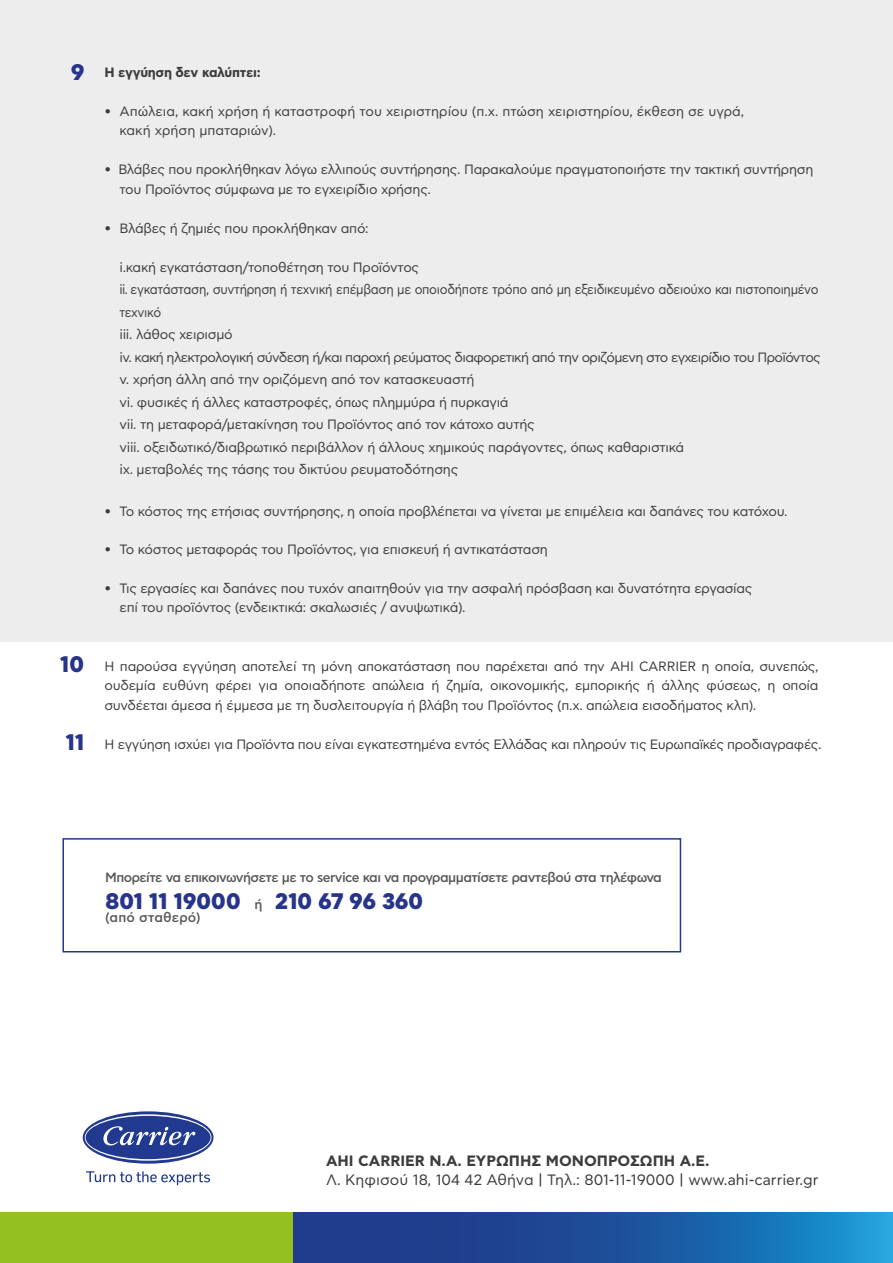
<style>
.page{position:relative;width:893px;height:1263px;background:#fff}
.page>*{position:absolute;margin:0;border:0;box-sizing:border-box;transform-origin:0 0}
.t1{font:800 22.5px "CF Asty Std";letter-spacing:-.02em;color:#27348b}
.t2{font:15px "CF Asty Std";color:#3d3c3c}
.t3{font:700 15px "CF Asty Std";color:#3d3c3c}
.t4{font:13.5px/22.5px "CF Asty Std";letter-spacing:-.02em;color:#3d3c3c}
.t5{font:13.5px/19.5px "CF Asty Std";letter-spacing:-.02em;color:#3c3c3b}
.t6{font:13.5px/19.5px "CF Asty Std";color:#3c3c3b}
.t7{font:500 13.5px "CF Asty Std";letter-spacing:-.04em;color:#585857}
.t8{font:700 13.5px "CF Asty Std";letter-spacing:-.025em;color:#3d3c3c}
.t9{font:500 13.5px "CF Asty Std";letter-spacing:.01em;color:#585857}
.s1{font-weight:500;font-size:13.5px;color:#585857}
</style>
<div class="page">
<div style="left:0;top:0;width:893px;height:641px;background:#ededed"></div>
<div style="left:0;top:1212px;width:294px;height:51px;background:#94c11f"></div>
<svg style="left:293px;top:1212px;width:600px;height:51px;background:#1c59a2"></svg>
<svg style="left:86px;top:1171px;width:124px;height:14px"></svg>
<svg style="left:83px;top:1111px;width:130px;height:53px"></svg>
<svg style="left:85px;top:1114px;width:126px;height:47px"></svg>
<svg style="left:62px;top:838px;width:620px;height:115px"></svg>
<h1 class="t1" style="left:71px;top:59px;width:15px">9</h1>
<h1 class="t1" style="left:60px;top:650px;width:26px">10</h1>
<h1 class="t1" style="left:65px;top:728px;width:21px">11</h1>
<p class="t8" style="left:104px;top:64px;width:158px">Η εγγύηση δεν καλύπτει:</p>
<p class="t6" style="left:120px;top:102px;width:626px;text-indent:-15px">• Απώλεια, κακή χρήση ή καταστροφή του χειριστηρίου (π.χ. πτώση χειριστηρίου, έκθεση σε υγρά, κακή χρήση μπαταριών).</p>
<p class="t4" style="left:120px;top:160px;width:695px;line-height:19.5px;text-indent:-15px">• Βλάβες που προκλήθηκαν λόγω ελλιπούς συντήρησης. Παρακαλούμε πραγματοποιήστε την τακτική συντήρηση του Προϊόντος σύμφωνα με το εγχειρίδιο χρήσης.</p>
<p class="t4" style="left:104px;top:217px;width:266px">• Βλάβες ή ζημιές που προκλήθηκαν από:</p>
<p class="t4" style="left:119px;top:256px;width:703px">i.κακή εγκατάσταση/τοποθέτηση του Προϊόντος<br>ii. εγκατάσταση, συντήρηση ή τεχνική επέμβαση με οποιοδήποτε τρόπο από μη εξειδικευμένο αδειούχο και πιστοποιημένο τεχνικό<br>iii. λάθος χειρισμό<br>iv. κακή ηλεκτρολογική σύνδεση ή/και παροχή ρεύματος διαφορετική από την οριζόμενη στο εγχειρίδιο του Προϊόντος v. χρήση άλλη από την οριζόμενη από τον κατασκευαστή<br>vi. φυσικές ή άλλες καταστροφές, όπως πλημμύρα ή πυρκαγιά<br>vii. τη μεταφορά/μετακίνηση του Προϊόντος από τον κάτοχο αυτής<br>viii. οξειδωτικό/διαβρωτικό περιβάλλον ή άλλους χημικούς παράγοντες, όπως καθαριστικά</p>
<p class="t5" style="left:119px;top:460px;width:340px">iχ. μεταβολές της τάσης του δικτύου ρευματοδότησης</p>
<p class="t4" style="left:104px;top:501px;width:685px">• Το κόστος της ετήσιας συντήρησης, η οποία προβλέπεται να γίνεται με επιμέλεια και δαπάνες του κατόχου.</p>
<p class="t4" style="left:104px;top:538px;width:445px">• Το κόστος μεταφοράς του Προϊόντος, για επισκευή ή αντικατάσταση</p>
<p class="t5" style="left:120px;top:579px;width:634px;text-indent:-15px">• Τις εργασίες και δαπάνες που τυχόν απαιτηθούν για την ασφαλή πρόσβαση και δυνατότητα εργασίας επί του προϊόντος (ενδεικτικά: σκαλωσιές / ανυψωτικά).</p>
<p class="t4" style="left:104px;top:657px;width:716px;line-height:19.5px;text-align:justify">Η παρούσα εγγύηση αποτελεί τη μόνη αποκατάσταση που παρέχεται από την ΑΗΙ CARRIER η οποία, συνεπώς, ουδεμία ευθύνη φέρει για οποιαδήποτε απώλεια ή ζημία, οικονομικής, εμπορικής ή άλλης φύσεως, η οποία συνδέεται άμεσα ή έμμεσα με τη δυσλειτουργία ή βλάβη του Προϊόντος (π.χ. απώλεια εισοδήματος κλπ).</p>
<p class="t4" style="left:104px;top:733px;width:719px">Η εγγύηση ισχύει για Προϊόντα που είναι εγκατεστημένα εντός Ελλάδας και πληρούν τις Ευρωπαϊκές προδιαγραφές.</p>
<p class="t7" style="left:105px;top:869px;width:558px">Μπορείτε να επικοινωνήσετε με το service και να προγραμματίσετε ραντεβού στα τηλέφωνα</p>
<h1 class="t1" style="left:105px;top:887px;width:320px">801 11 19000 <span class="s1">ή</span> 210 67 96 360</h1>
<p class="t9" style="left:105px;top:910px;width:97px">(από σταθερό)</p>
<p class="t3" style="left:326px;top:1152px;width:385px">ΑΗΙ CARRIER N.Α. ΕΥΡΩΠΗΣ ΜΟΝΟΠΡΟΣΩΠΗ Α.Ε.</p>
<p class="t2" style="left:326px;top:1172px;width:494px">Λ. Κηφισού 18, 104 42 Αθήνα | Τηλ.: 801-11-19000 | www.ahi-carrier.gr</p>
</div>
